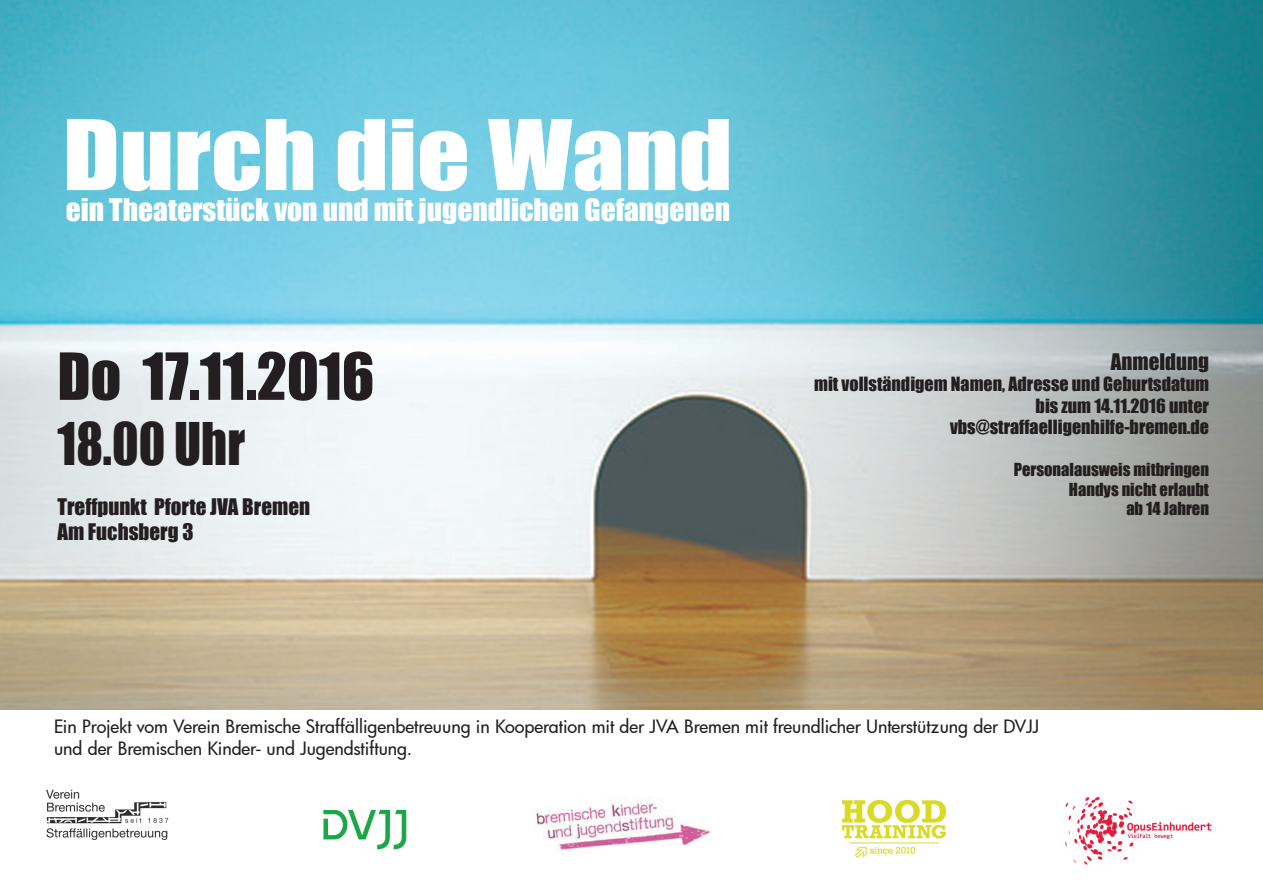
<style>
.page{position:relative;width:1263px;height:893px;background:#fff}
.page>*{position:absolute;margin:0;border:0;box-sizing:border-box;transform-origin:0 0}
.t1{font:90px "Impact";color:#fff;scale:1.15 1}
.t2{font:60px "Impact";color:#231f20}
.t3{font:54px "Impact";color:#231f20;scale:.92 1}
.t4{font:28.5px "Impact";color:#fff}
.t5{font:21px/25.2px "Impact";color:#231f20}
.t6{font:500 18px/21.6px "Futura";letter-spacing:-.005em;color:#231f20}
.t7{font:18px/21.6px "Impact";color:#231f20;text-align:right}
.t8{font:16.5px/19.8px "Impact";color:#231f20;text-align:right}
</style>
<div class="page">
<img style="left:0;top:0;width:1263px;height:709px">
<img style="left:46px;top:789px;width:123px;height:51px">
<img style="left:1066px;top:796px;width:146px;height:69px">
<img style="left:536px;top:803px;width:175px;height:48px">
<img style="left:323px;top:809px;width:84px;height:41px">
<img style="left:842px;top:800px;width:103px;height:57px">
<h1 class="t1" style="left:63px;top:85px;width:584px">Durch die Wand</h1>
<h3 class="t4" style="left:66px;top:188px;width:666px">ein Theaterstück von und mit jugendlichen Gefangenen</h3>
<h2 class="t2" style="left:57px;top:330px;width:318px">Do 17.11.2016</h2>
<h3 class="t3" style="left:57px;top:402px;width:206px">18.00 Uhr</h3>
<p class="t5" style="left:57px;top:494px;width:254px">Treffpunkt Pforte JVA Bremen<br>Am Fuchsberg 3</p>
<p class="t5" style="left:1111px;top:348px;width:100px">Anmeldung</p>
<p class="t7" style="left:814px;top:373px;width:396px">mit vollständigem Namen, Adresse und Geburtsdatum bis zum 14.11.2016 unter vbs@straffaelligenhilfe-bremen.de</p>
<p class="t8" style="left:1014px;top:459px;width:197px">Personalausweis mitbringen<br>Handys nicht erlaubt<br>ab 14 Jahren</p>
<p class="t6" style="left:54px;top:716px;width:987px">Ein Projekt vom Verein Bremische Straffälligenbetreuung in Kooperation mit der JVA Bremen mit freundlicher Unterstützung der DVJJ und der Bremischen Kinder- und Jugendstiftung.</p>
</div>
